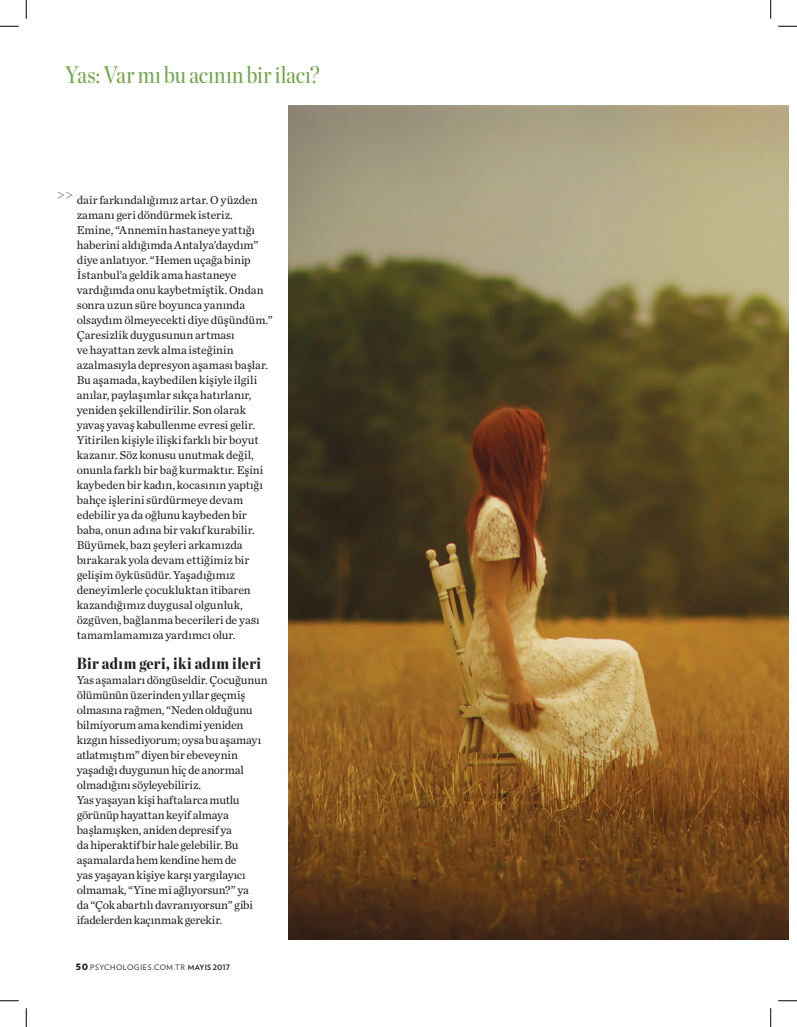
<style>
.page{position:relative;width:797px;height:1027px;background:#fff}
.page>*{position:absolute;margin:0;border:0;box-sizing:border-box;transform-origin:0 0}
.t1{font:23.75px "Chronicle Disp Cond";letter-spacing:-.005em;color:#6fa547}
.Intertitre{font:900 16.25px "Chronicle Disp Cond";letter-spacing:.03em;color:#231f20}
.t2{font:15px "Chronicle Display Roman";color:#231f20}
.Texte_courant_just{font:11.88px/15px "Chronicle Text G2";letter-spacing:-.005em;color:#231f20}
.t3{font:7.5px "Verlag";letter-spacing:.075em;color:#231f20}
.s1{font-weight:900;font-size:8.75px}
.s2{font-weight:700}
</style>
<div class="page">
<img style="left:288px;top:105px;width:500px;height:834px">
<svg style="left:0;top:25px;width:19px;height:2px"></svg>
<svg style="left:778px;top:25px;width:19px;height:2px"></svg>
<svg style="left:0;top:1000px;width:19px;height:1px"></svg>
<svg style="left:778px;top:1000px;width:19px;height:1px"></svg>
<svg style="left:25px;top:0;width:2px;height:19px"></svg>
<svg style="left:25px;top:1008px;width:2px;height:19px"></svg>
<svg style="left:770px;top:0;width:1px;height:19px"></svg>
<svg style="left:770px;top:1008px;width:1px;height:19px"></svg>
<h1 class="t1" style="left:65px;top:56px;width:256px">Yas: Var mı bu acının bir ilacı?</h1>
<p class="t2" style="left:57px;top:183px;width:18px">&gt;&gt;</p>
<p class="Texte_courant_just" style="left:77px;top:192px;width:197px">dair farkındalığımız artar. O yüzden zamanı geri döndürmek isteriz.<br>Emine, “Annemin hastaneye yattığı haberini aldığımda Antalya’daydım” diye anlatıyor. “Hemen uçağa binip İstanbul’a geldik ama hastaneye vardığımda onu kaybetmiştik. Ondan sonra uzun süre boyunca yanında olsaydım ölmeyecekti diye düşündüm.” Çaresizlik duygusunun artması<br>ve hayattan zevk alma isteğinin azalmasıyla depresyon aşaması başlar.<br>Bu aşamada, kaybedilen kişiyle ilgili anılar, paylaşımlar sıkça hatırlanır, yeniden şekillendirilir. Son olarak yavaş yavaş kabullenme evresi gelir.<br>Yitirilen kişiyle ilişki farklı bir boyut kazanır. Söz konusu unutmak değil, onunla farklı bir bağ kurmaktır. Eşini kaybeden bir kadın, kocasının yaptığı bahçe işlerini sürdürmeye devam edebilir ya da oğlunu kaybeden bir baba, onun adına bir vakıf kurabilir.<br>Büyümek, bazı şeyleri arkamızda bırakarak yola devam ettiğimiz bir gelişim öyküsüdür. Yaşadığımız deneyimlerle çocukluktan itibaren kazandığımız duygusal olgunluk, özgüven, bağlanma becerileri de yası tamamlamamıza yardımcı olur.</p>
<p class="Intertitre" style="left:77px;top:650px;width:186px">Bir adım geri, iki adım ileri</p>
<p class="Texte_courant_just" style="left:77px;top:672px;width:192px">Yas aşamaları döngüseldir. Çocuğunun ölümünün üzerinden yıllar geçmiş olmasına rağmen, “Neden olduğunu bilmiyorum ama kendimi yeniden kızgın hissediyorum; oysa bu aşamayı atlatmıştım” diyen bir ebeveynin yaşadığı duygunun hiç de anormal olmadığını söyleyebiliriz.</p>
<p class="Texte_courant_just" style="left:77px;top:792px;width:177px">Yas yaşayan kişi haftalarca mutlu görünüp hayattan keyif almaya başlamışken, aniden depresif ya<br>da hiperaktif bir hale gelebilir. Bu aşamalarda hem kendine hem de yas yaşayan kişiye karşı yargılayıcı olmamak, “Yine mi ağlıyorsun?” ya da “Çok abartılı davranıyorsun” gibi ifadelerden kaçınmak gerekir.</p>
<p class="t3" style="left:76px;top:962px;width:156px"><span class="s1">50</span> PSYCHOLOGIES.COM.TR <span class="s2">MAYIS 2017</span></p>
</div>
